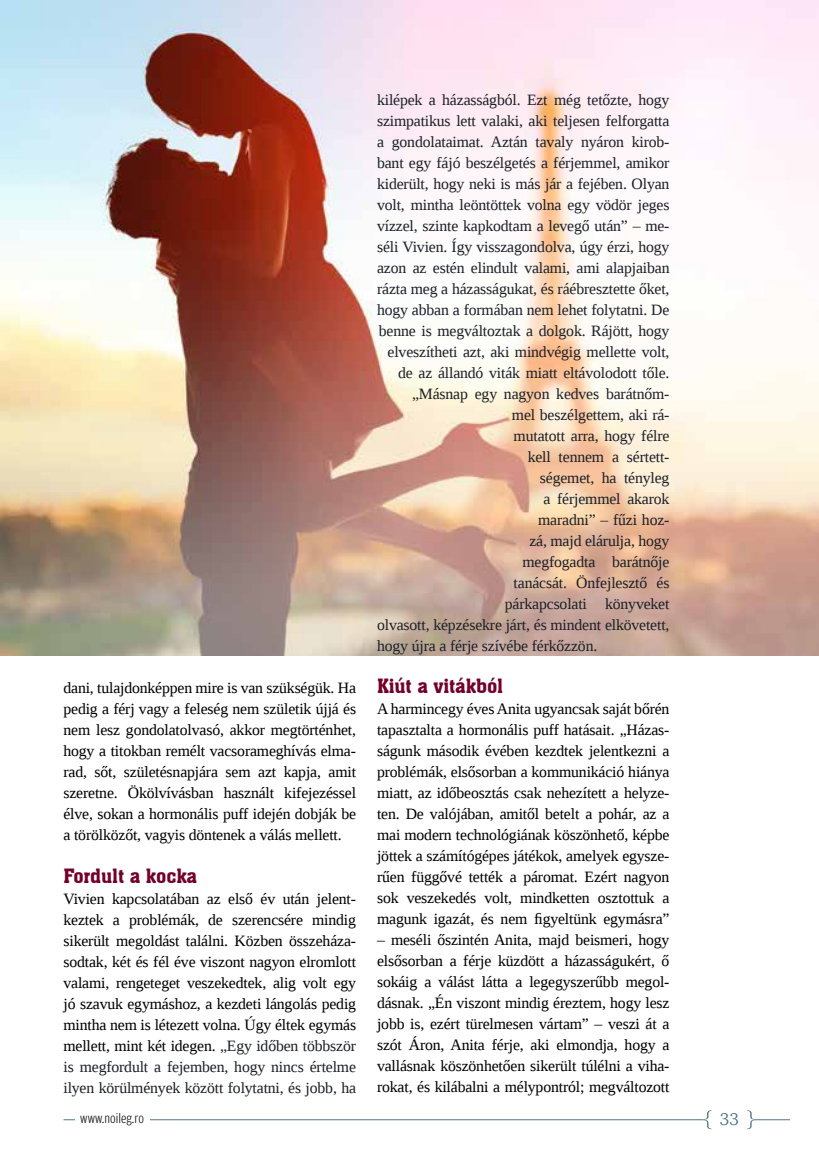
<style>
.page{position:relative;width:819px;height:1166px;background:#fff}
.page>*{position:absolute;margin:0;border:0;box-sizing:border-box;transform-origin:0 0}
.t1{font:19.25px "Aachen BT";letter-spacing:-.01em;color:#73002b}
.t2{font:17.5px "Souvenir Itc TEE Ligh";color:#547587}
.t3{font:15.75px/21px "Liberation Serif";letter-spacing:-.01em;color:#000;text-align:justify}
.t4{font:15.75px "Liberation Serif";letter-spacing:-.01em;color:#1d2129}
.t5{font:300 condensed 14px "h 2 Amplitude";color:#000}
.s1{color:#1d2129}
</style>
<div class="page">
<hr style="left:63px;top:1119px;width:640px;height:1px;background:#547587">
<hr style="left:754px;top:1119px;width:36px;height:1px;background:#547587">
<svg style="left:703px;top:1110px;width:8px;height:19px"></svg>
<svg style="left:747px;top:1110px;width:7px;height:19px"></svg>
<div style="left:75px;top:1107px;width:74px;height:21px;background:#fff"></div>
<img style="left:0;top:0;width:819px;height:655px">
<p class="t3" style="left:63px;top:677px;width:294px">dani, tulajdonképpen mire is van szükségük. Ha pedig a férj vagy a feleség nem születik újjá és nem lesz gondolatolvasó, akkor megtörténhet, hogy a titokban remélt vacsorameghívás elma&shy;rad, sőt, születésnapjára sem azt kapja, amit szeretne. Ökölvívásban használt kifejezéssel élve, sokan a hormonális puff idején dobják be a törölközőt, vagyis döntenek a válás mellett.</p>
<p class="t1" style="left:63px;top:863px;width:135px">Fordult a kocka</p>
<p class="t3" style="left:63px;top:887px;width:294px">Vivien kapcsolatában az első év után jelent&shy;keztek a problémák, de szerencsére mindig sikerült megoldást találni. Közben összeháza&shy;sodtak, két és fél éve viszont nagyon elromlott valami, rengeteget veszekedtek, alig volt egy jó szavuk egymáshoz, a kezdeti lángolás pedig mintha nem is létezett volna. Úgy éltek egymás mellett, mint két idegen. <span class="s1">„Egy időben többször is megfordult a fejemben, hogy nincs értelme ilyen körülmények között folytatni, és jobb, ha</span></p>
<p class="t4" style="left:377px;top:90px;width:294px">kilépek a házasságból. Ezt még tetőzte, hogy</p>
<p class="t4" style="left:377px;top:111px;width:294px">szimpatikus lett valaki, aki teljesen felforgatta</p>
<p class="t4" style="left:377px;top:132px;width:294px">a gondolataimat. Aztán tavaly nyáron kirob-</p>
<p class="t4" style="left:377px;top:153px;width:294px">bant egy fájó beszélgetés a férjemmel, amikor</p>
<p class="t4" style="left:377px;top:174px;width:294px">kiderült, hogy neki is más jár a fejében. Olyan</p>
<p class="t4" style="left:377px;top:195px;width:294px">volt, mintha leöntöttek volna egy vödör jeges</p>
<p class="t4" style="left:377px;top:216px;width:294px">vízzel, szinte kapkodtam a levegő után” – me-</p>
<p class="t4" style="left:377px;top:237px;width:294px">séli Vivien. Így visszagondolva, úgy érzi, hogy</p>
<p class="t4" style="left:377px;top:258px;width:294px">azon az estén elindult valami, ami alapjaiban</p>
<p class="t4" style="left:377px;top:279px;width:294px">rázta meg a házasságukat, és ráébresztette őket,</p>
<p class="t4" style="left:377px;top:300px;width:294px">hogy abban a formában nem lehet folytatni. De</p>
<p class="t4" style="left:379px;top:321px;width:292px">benne is megváltoztak a dolgok. Rájött, hogy</p>
<p class="t4" style="left:387px;top:342px;width:283px">elveszítheti azt, aki mindvégig mellette volt,</p>
<p class="t4" style="left:398px;top:363px;width:273px">de az állandó viták miatt eltávolodott tőle.</p>
<p class="t4" style="left:412px;top:384px;width:259px">„Másnap egy nagyon kedves barátnőm-</p>
<p class="t4" style="left:512px;top:405px;width:159px">mel beszélgettem, aki rá-</p>
<p class="t4" style="left:513px;top:426px;width:157px">mutatott arra, hogy félre</p>
<p class="t4" style="left:527px;top:447px;width:143px">kell tennem a sértett-</p>
<p class="t4" style="left:540px;top:468px;width:131px">ségemet, ha tényleg</p>
<p class="t4" style="left:543px;top:489px;width:128px">a férjemmel akarok</p>
<p class="t4" style="left:538px;top:510px;width:133px">maradni” – fűzi hoz-</p>
<p class="t4" style="left:529px;top:531px;width:142px">zá, majd elárulja, hogy</p>
<p class="t4" style="left:522px;top:552px;width:149px">megfogadta barátnője</p>
<p class="t4" style="left:513px;top:573px;width:157px">tanácsát. Önfejlesztő és</p>
<p class="t4" style="left:505px;top:594px;width:166px">párkapcsolati könyveket</p>
<p class="t4" style="left:377px;top:615px;width:294px">olvasott, képzésekre járt, és mindent elkövetett,</p>
<p class="t4" style="left:377px;top:636px;width:222px">hogy újra a férje szívébe férkőzzön.</p>
<p class="t1" style="left:377px;top:674px;width:127px">Kiút a vitákból</p>
<p class="t3" style="left:377px;top:698px;width:294px">A harmincegy éves Anita ugyancsak saját bőrén tapasztalta a hormonális puff hatásait. „Házas&shy;ságunk második évében kezdtek jelentkezni a problémák, elsősorban a kommunikáció hiánya miatt, az időbeosztás csak nehezített a helyze&shy;ten. De valójában, amitől betelt a pohár, az a mai modern technológiának köszönhető, képbe jöttek a számítógépes játékok, amelyek egysze&shy;rűen függővé tették a páromat. Ezért nagyon sok veszekedés volt, mindketten osztottuk a magunk igazát, és nem figyeltünk egymásra”</p>
<p class="t3" style="left:377px;top:929px;width:294px">– meséli őszintén Anita, majd beismeri, hogy elsősorban a férje küzdött a házasságukért, ő sokáig a válást látta a legegyszerűbb megol&shy;dásnak. „Én viszont mindig éreztem, hogy lesz jobb is, ezért türelmesen vártam” – veszi át a szót Áron, Anita férje, aki elmondja, hogy a vallásnak köszönhetően sikerült túlélni a viha&shy;rokat, és kilábalni a mélypontról; megváltozott</p>
<p class="t5" style="left:80px;top:1111px;width:65px">www.noileg.ro</p>
<p class="t2" style="left:719px;top:1109px;width:20px">33</p>
</div>
